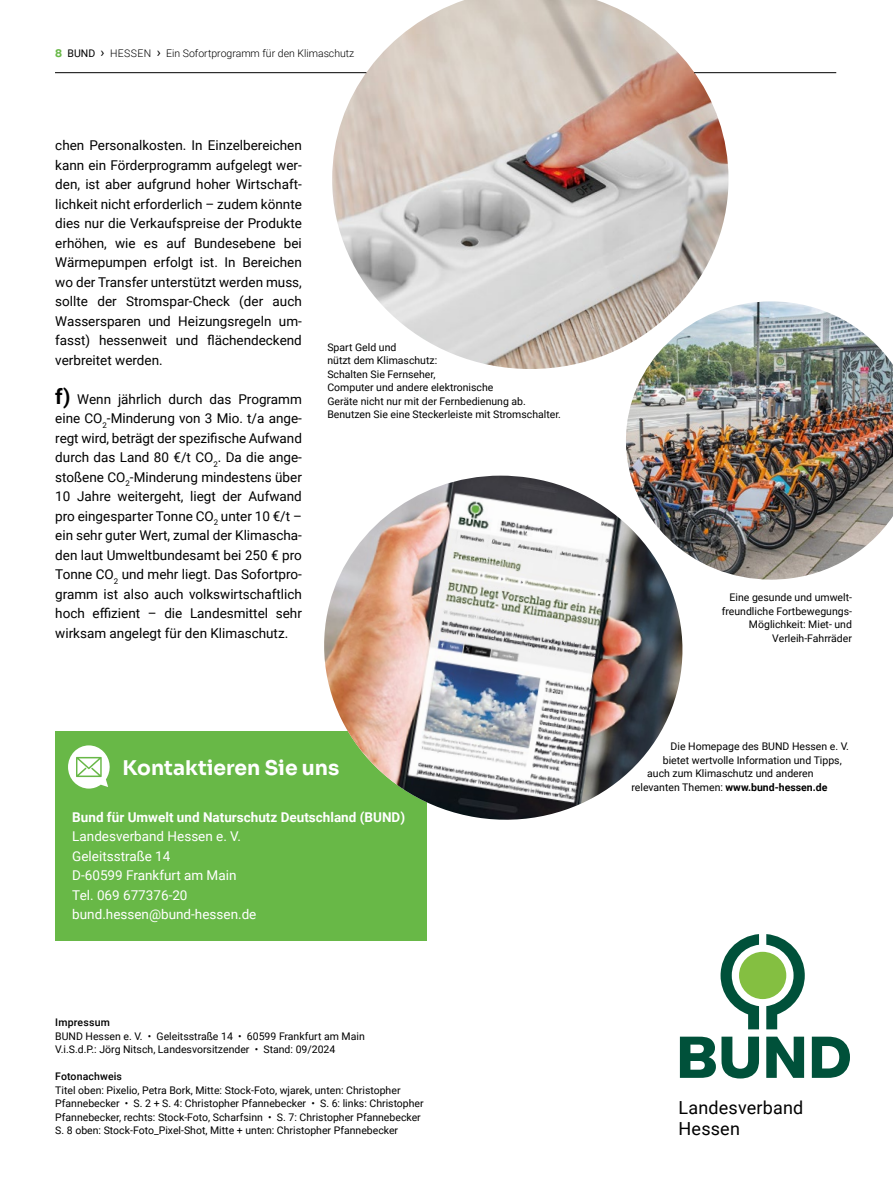
<style>
.page{position:relative;width:893px;height:1191px;background:#fff}
.page>*{position:absolute;margin:0;border:0;box-sizing:border-box;transform-origin:0 0}
.t1{font:700 20.25px "Sora";color:#fff}
.t2{font:18px "Roboto";letter-spacing:.01em;color:#000}
.Fliess_Roboto_9_13_bold_Vorspann{font:13.5px/19.5px "Roboto";color:#000;text-align:justify}
.t3{font:13.5px "Roboto";color:#fff}
.t4{font:700 13.5px "Roboto";color:#fff}
.Bildunterschrift_linksbündig_Roboto_7_9{font:10.5px/13.5px "Roboto";color:#000}
.t5{font:300 10.5px "Roboto";color:#000}
.Bildunterschrift_linksbündig_Roboto_7_9-2{font:700 10.5px "Roboto";color:#000}
.Bildunterschrift_linksbündig_Roboto_7_9-3{font:500 10.5px "Roboto";letter-spacing:.01em;color:#000}
.s1{font-family:"Sora";font-weight:700;color:#68b847}
.s2{font-weight:400}
.s3{font-weight:400;font-size:13.5px}
.s4{font-weight:700;font-size:21px}
</style>
<div class="page">
<div style="left:55px;top:731px;width:372px;height:210px;background:#68b847"></div>
<svg style="left:679px;top:934px;width:171px;height:145px"></svg>
<img style="left:332px;top:0;width:396px;height:369px">
<img style="left:324px;top:475px;width:359px;height:345px">
<svg style="left:68px;top:745px;width:42px;height:43px"></svg>
<img style="left:626px;top:301px;width:267px;height:278px">
<hr style="left:55px;top:72px;width:311px;height:1px;background:#000">
<hr style="left:694px;top:72px;width:142px;height:1px;background:#000">
<p class="t5" style="left:55px;top:46px;width:301px"><span class="s1">8</span> <span class="s2">BUND</span> <span class="s3">›</span> HESSEN <span class="s3">›</span> Ein Sofortprogramm für den Klimaschutz</p>
<p class="Fliess_Roboto_9_13_bold_Vorspann" style="left:55px;top:135px;width:248px">chen Personalkosten. In Einzelbereichen kann ein Förderprogramm aufgelegt wer&shy;den, ist aber aufgrund hoher Wirtschaft&shy;lichkeit nicht erforderlich – zudem könnte dies nur die Verkaufspreise der Produkte erhöhen, wie es auf Bundesebene bei Wärmepumpen erfolgt ist. In Bereichen wo der Transfer unterstützt werden muss, sollte der Stromspar-Check (der auch Wassersparen und Heizungsregeln um&shy;fasst) hessenweit und flächendeckend verbreitet werden.</p>
<p class="Fliess_Roboto_9_13_bold_Vorspann" style="left:55px;top:389px;width:248px"><span class="s4">f)</span> Wenn jährlich durch das Programm eine CO<sub>2</sub>-Minderung von 3 Mio. t/a ange&shy;regt wird, beträgt der spezifische Aufwand durch das Land 80 €/t CO<sub>2</sub>. Da die ange&shy;stoßene CO<sub>2</sub>-Minderung mindestens über 10 Jahre weitergeht, liegt der Aufwand pro eingesparter Tonne CO<sub>2</sub> unter 10 €/t – ein sehr guter Wert, zumal der Klimascha&shy;den laut Umweltbundesamt bei 250 € pro Tonne CO<sub>2</sub> und mehr liegt. Das Sofortpro&shy;gramm ist also auch volkswirtschaftlich hoch effizient – die Landesmittel sehr wirksam angelegt für den Klimaschutz.</p>
<p class="Bildunterschrift_linksbündig_Roboto_7_9" style="left:327px;top:340px;width:235px">Spart Geld und<br>nützt dem Klimaschutz:<br>Schalten Sie Fernseher,<br>Computer und andere elektronische<br>Geräte nicht nur mit der Fernbedienung ab.<br>Benutzen Sie eine Steckerleiste mit Stromschalter.</p>
<p class="t1" style="left:122px;top:751px;width:218px">Kontaktieren Sie uns</p>
<p class="t4" style="left:72px;top:807px;width:334px">Bund für Umwelt und Naturschutz Deutschland (BUND)</p>
<p class="t3" style="left:72px;top:827px;width:170px">Landesverband Hessen e. V.</p>
<p class="t3" style="left:72px;top:846px;width:100px">Geleitsstraße 14</p>
<p class="t3" style="left:72px;top:866px;width:166px">D-60599 Frankfurt am Main</p>
<p class="t3" style="left:72px;top:885px;width:117px">Tel. 069 677376-20</p>
<p class="t3" style="left:72px;top:905px;width:186px">bund.hessen@bund-hessen.de</p>
<p class="Bildunterschrift_linksbündig_Roboto_7_9-3" style="left:55px;top:1015px;width:56px">Impressum</p>
<p class="Bildunterschrift_linksbündig_Roboto_7_9" style="left:55px;top:1028px;width:311px">BUND Hessen e. V. • Geleitsstraße 14 • 60599 Frankfurt am Main</p>
<p class="Bildunterschrift_linksbündig_Roboto_7_9" style="left:55px;top:1042px;width:282px">V.i.S.d.P.: Jörg Nitsch, Landesvorsitzender • Stand: 09/2024</p>
<p class="Bildunterschrift_linksbündig_Roboto_7_9-3" style="left:55px;top:1069px;width:68px">Fotonachweis</p>
<p class="Bildunterschrift_linksbündig_Roboto_7_9" style="left:55px;top:1082px;width:370px">Titel oben: Pixelio, Petra Bork, Mitte: Stock-Foto, wjarek, unten: Christopher Pfannebecker • S. 2 + S. 4: Christopher Pfannebecker • S. 6: links: Christopher Pfannebecker, rechts: Stock-Foto, Scharfsinn • S. 7: Christopher Pfannebecker S. 8 oben: Stock-Foto_Pixel-Shot, Mitte + unten: Christopher Pfannebecker</p>
<p class="Bildunterschrift_linksbündig_Roboto_7_9" style="left:722px;top:590px;width:132px;text-align:right">Eine gesunde und umwelt&shy;freundliche Fortbewegungs-<br>Möglichkeit: Miet- und<br>Verleih-Fahrräder</p>
<p class="Bildunterschrift_linksbündig_Roboto_7_9" style="left:671px;top:739px;width:180px">Die Homepage des BUND Hessen e. V.</p>
<p class="Bildunterschrift_linksbündig_Roboto_7_9" style="left:663px;top:752px;width:180px">bietet wertvolle Information und Tipps,</p>
<p class="Bildunterschrift_linksbündig_Roboto_7_9" style="left:647px;top:766px;width:168px">auch zum Klimaschutz und anderen</p>
<p class="Bildunterschrift_linksbündig_Roboto_7_9-2" style="left:632px;top:779px;width:197px"><span class="s2">relevanten Themen:</span> www.bund-hessen.de</p>
<p class="t2" style="left:679px;top:1094px;width:126px">Landesverband</p>
<p class="t2" style="left:679px;top:1116px;width:63px">Hessen</p>
</div>
